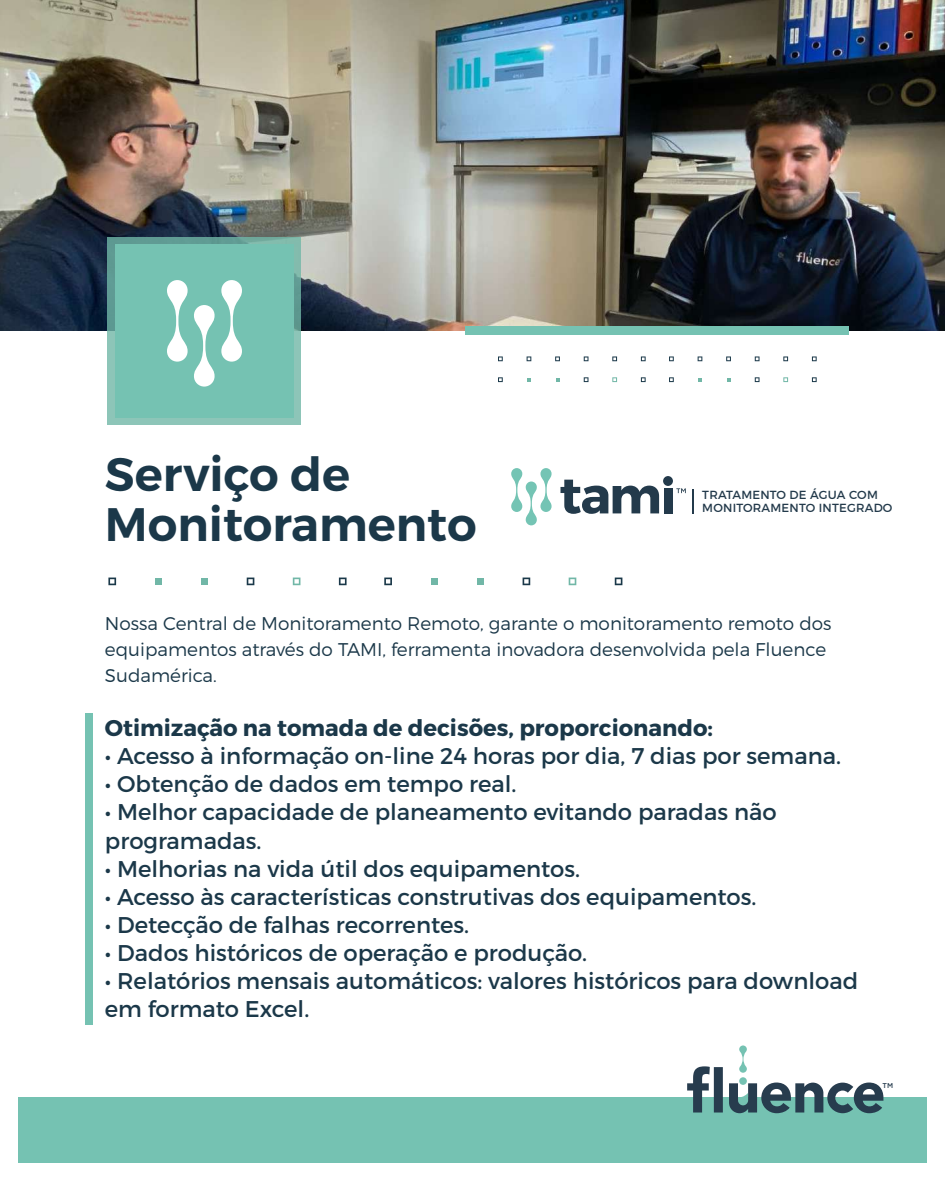
<style>
.page{position:relative;width:945px;height:1182px;background:#fff}
.page>*{position:absolute;margin:0;border:0;box-sizing:border-box;transform-origin:0 0}
.t1{font:600 46.9px/50.8px "Montserrat";color:#1b3849}
.t2{font:22.75px/28px "Montserrat";color:#1b3849}
.t3{font:700 22.75px "Montserrat";color:#1b3849}
.t4{font:300 18.38px/26.2px "Montserrat";color:#1b3849}
.t5{font:11.72px/12.2px "Montserrat";letter-spacing:.02em;color:#233a4b}
.t6{font:500 7px "Gotham";color:#273c4e}
</style>
<div class="page">
<img style="left:0;top:0;width:945px;height:330px">
<svg style="left:108px;top:237px;width:193px;height:187px;background:#78b2a7"></svg>
<div style="left:115px;top:244px;width:179px;height:173px;background:#75c2b2"></div>
<div style="left:18px;top:1097px;width:909px;height:65px;background:#75c2b2"></div>
<svg style="left:687px;top:1045px;width:196px;height:68px"></svg>
<svg style="left:155px;top:578px;width:6px;height:6px"></svg>
<svg style="left:201px;top:578px;width:6px;height:6px"></svg>
<svg style="left:293px;top:577px;width:7px;height:8px"></svg>
<svg style="left:108px;top:577px;width:8px;height:8px"></svg>
<svg style="left:247px;top:577px;width:7px;height:8px"></svg>
<svg style="left:339px;top:577px;width:8px;height:8px"></svg>
<svg style="left:431px;top:578px;width:6px;height:6px"></svg>
<svg style="left:477px;top:578px;width:6px;height:6px"></svg>
<svg style="left:569px;top:577px;width:7px;height:8px"></svg>
<svg style="left:384px;top:577px;width:8px;height:8px"></svg>
<svg style="left:523px;top:577px;width:7px;height:8px"></svg>
<svg style="left:615px;top:577px;width:7px;height:8px"></svg>
<svg style="left:527px;top:378px;width:4px;height:3px"></svg>
<svg style="left:612px;top:377px;width:5px;height:5px"></svg>
<svg style="left:498px;top:356px;width:5px;height:5px"></svg>
<svg style="left:527px;top:356px;width:4px;height:5px"></svg>
<svg style="left:555px;top:356px;width:5px;height:5px"></svg>
<svg style="left:584px;top:356px;width:4px;height:5px"></svg>
<svg style="left:612px;top:356px;width:5px;height:5px"></svg>
<svg style="left:641px;top:356px;width:5px;height:5px"></svg>
<svg style="left:498px;top:377px;width:5px;height:5px"></svg>
<svg style="left:584px;top:377px;width:4px;height:5px"></svg>
<svg style="left:641px;top:377px;width:5px;height:5px"></svg>
<svg style="left:698px;top:378px;width:4px;height:3px"></svg>
<svg style="left:783px;top:377px;width:5px;height:5px"></svg>
<svg style="left:669px;top:356px;width:5px;height:5px"></svg>
<svg style="left:698px;top:356px;width:4px;height:5px"></svg>
<svg style="left:726px;top:356px;width:5px;height:5px"></svg>
<svg style="left:755px;top:356px;width:5px;height:5px"></svg>
<svg style="left:783px;top:356px;width:5px;height:5px"></svg>
<svg style="left:812px;top:356px;width:5px;height:5px"></svg>
<svg style="left:669px;top:377px;width:5px;height:5px"></svg>
<svg style="left:755px;top:377px;width:5px;height:5px"></svg>
<svg style="left:812px;top:377px;width:5px;height:5px"></svg>
<div style="left:466px;top:326px;width:383px;height:9px;background:#75c2b2"></div>
<svg style="left:194px;top:305px;width:21px;height:81px"></svg>
<svg style="left:221px;top:280px;width:21px;height:81px"></svg>
<svg style="left:167px;top:280px;width:21px;height:81px"></svg>
<div style="left:85px;top:712px;width:7px;height:312px;background:#75c2b2"></div>
<svg style="left:511px;top:468px;width:41px;height:57px"></svg>
<svg style="left:561px;top:479px;width:98px;height:35px"></svg>
<div style="left:664px;top:488px;width:8px;height:25px;background:#233a4b"></div>
<svg style="left:676px;top:488px;width:10px;height:5px"></svg>
<div style="left:663px;top:476px;width:10px;height:10px;background:#233a4b;border-radius:50%"></div>
<svg style="left:692px;top:489px;width:1px;height:24px"></svg>
<h1 class="t1" style="left:105px;top:449px;width:373px">Serviço de<br>Monitoramento</h1>
<p class="t5" style="left:702px;top:489px;width:191px">TRATAMENTO DE ÁGUA COM<br>MONITORAMENTO INTEGRADO</p>
<p class="t4" style="left:105px;top:609px;width:728px">Nossa Central de Monitoramento Remoto, garante o monitoramento remoto dos equipamentos através do TAMI, ferramenta inovadora desenvolvida pela Fluence<br>Sudamérica.</p>
<p class="t3" style="left:105px;top:714px;width:610px">Otimização na tomada de decisões, proporcionando:</p>
<p class="t2" style="left:105px;top:742px;width:738px">• Acesso à informação on-line 24 horas por dia, 7 dias por semana.</p>
<p class="t2" style="left:105px;top:770px;width:413px">• Obtenção de dados em tempo real.</p>
<p class="t2" style="left:105px;top:798px;width:673px">• Melhor capacidade de planeamento evitando paradas não programadas.</p>
<p class="t2" style="left:105px;top:854px;width:477px">• Melhorias na vida útil dos equipamentos.</p>
<p class="t2" style="left:105px;top:882px;width:653px">• Acesso às características construtivas dos equipamentos.</p>
<p class="t2" style="left:105px;top:910px;width:366px">• Detecção de falhas recorrentes.</p>
<p class="t2" style="left:105px;top:938px;width:484px">• Dados históricos de operação e produção.</p>
<p class="t2" style="left:105px;top:966px;width:755px">• Relatórios mensais automáticos: valores históricos para download em formato Excel.</p>
<p class="t6" style="left:883px;top:1080px;width:12px">TM</p>
</div>
